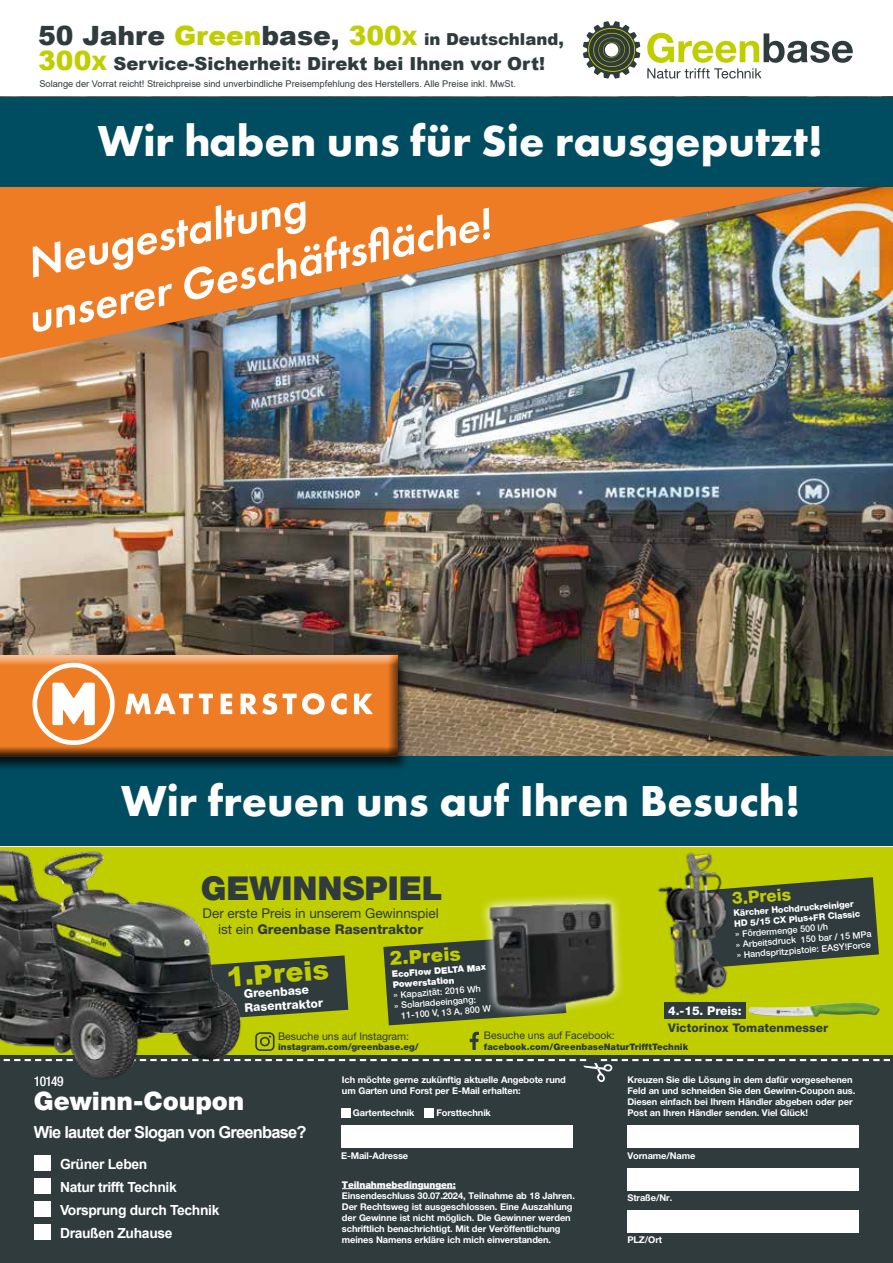
<style>
.page{position:relative;width:893px;height:1263px;background:#fff}
.page>*{position:absolute;margin:0;border:0;box-sizing:border-box;transform-origin:0 0}
.t1{font:700 45px "Futura PT";color:#fff}
.t2{font:italic 600 45px/54.4px "Futura PT";color:#fff}
.t3{font:900 33px "Helvetica Neue LT Std";color:#303b3e}
.t4{font:900 27px "Arial";color:#c0ce00}
.t5{font:900 25.5px "Helvetica Neue LT Std";color:#fff}
.t6{font:900 18.75px "Arial";color:#c0ce00}
.t7{font:900 18px "Arial";color:#303b3e}
.t8{font:800 16.95px "Helvetica Neue LT Std";color:#c0ce00}
.t9{font:900 16.5px "Arial";color:#303b3e}
.t10{font:700 16.5px "Arial";letter-spacing:-.05em;color:#fff}
.t11{font:700 13.95px/22.8px "Arial";letter-spacing:-.025em;color:#fff}
.t12{font:13.5px/16.5px "Helvetica Neue LT Std";color:#303b3e;text-align:center}
.t13{font:500 condensed 13.5px "Helvetica Neue LT Std";letter-spacing:-.05em;color:#fff}
.t14{font:800 12px/14px "Helvetica Neue LT Std";color:#fff}
.t15{font:800 12px "Helvetica Neue LT Std";color:#303b3e}
.t16{font:10.5px "Helvetica Neue LT Std";color:#303b3e}
.t17{font:700 9.3px/11.1px "Helvetica Neue LT Std";letter-spacing:-.01em;color:#fff}
.t18{font:9.3px "Arial";color:#303b3e}
.t19{font:900 9.3px "Helvetica Neue LT Std";letter-spacing:-.01em;color:#fff}
.t20{font:500 9px/10.6px "Helvetica Neue LT Std";color:#fff}
.t21{font:900 9px "Helvetica Neue LT Std";color:#303b3e}
.t22{font:800 9px/10.5px "Helvetica Neue LT Std";color:#fff}
.t23{font:900 9px/10.4px "Helvetica Neue LT Std";color:#fff}
.s1{font-size:26.55px}
.s2{font-size:26.55px;color:#c0ce00}
.s3{font-size:19.95px;color:#c0ce00}
.s4{font-weight:800}
</style>
<div class="page">
<div style="left:0;top:847px;width:893px;height:215px;background:#c0ce00"></div>
<div style="left:0;top:1056px;width:893px;height:207px;background:#303b3e"></div>
<svg style="left:265px;top:955px;width:83px;height:61px;background:#414c36"></svg>
<svg style="left:265px;top:1032px;width:10px;height:19px"></svg>
<svg style="left:265px;top:1059px;width:625px;height:23px"></svg>
<div style="left:627px;top:1125px;width:232px;height:23px;background:#fff"></div>
<div style="left:627px;top:1167px;width:232px;height:23px;background:#fff"></div>
<div style="left:627px;top:1209px;width:232px;height:23px;background:#fff"></div>
<div style="left:341px;top:1125px;width:232px;height:23px;background:#fff"></div>
<div style="left:341px;top:1108px;width:9px;height:9px;background:#fff"></div>
<div style="left:34px;top:1155px;width:16px;height:16px;background:#fff"></div>
<div style="left:34px;top:1178px;width:16px;height:16px;background:#fff"></div>
<div style="left:34px;top:1201px;width:16px;height:16px;background:#fff"></div>
<div style="left:34px;top:1224px;width:16px;height:15px;background:#fff"></div>
<hr style="left:342px;top:1188px;width:114px;height:1px;background:#fff">
<div style="left:425px;top:1108px;width:9px;height:9px;background:#fff"></div>
<div style="left:588px;top:1058px;width:12px;height:5px;background:#303b3e"></div>
<img style="left:0;top:850px;width:265px;height:228px">
<svg style="left:383px;top:940px;width:89px;height:85px;background:#3f4a37"></svg>
<img style="left:472px;top:895px;width:138px;height:137px">
<img style="left:748px;top:1002px;width:132px;height:15px">
<svg style="left:782px;top:877px;width:97px;height:85px;background:#404b36"></svg>
<div style="left:665px;top:1002px;width:81px;height:17px;background:#303b3e"></div>
<img style="left:610px;top:852px;width:172px;height:158px">
<svg style="left:470px;top:1032px;width:9px;height:18px"></svg>
<svg style="left:647px;top:33px;width:206px;height:46px"></svg>
<svg style="left:583px;top:21px;width:57px;height:58px"></svg>
<img style="left:0;top:96px;width:893px;height:660px">
<img style="left:0;top:186px;width:867px;height:172px">
<div style="left:0;top:147px;width:590px;height:74px;background:#ee7c25"></div>
<svg style="left:0;top:186px;width:400px;height:155px;fill:#ee7c25"></svg>
<div style="left:0;top:97px;width:893px;height:89px;background:#004d61"></div>
<div style="left:0;top:756px;width:893px;height:90px;background:#004d61"></div>
<div style="left:0;top:654px;width:410px;height:118px;background:#000;opacity:.75"></div>
<div style="left:0;top:648px;width:399px;height:111px;background:#fff;opacity:.75"></div>
<div style="left:0;top:655px;width:399px;height:104px;background:#000;opacity:.75"></div>
<svg style="left:33px;top:663px;width:82px;height:82px"></svg>
<svg style="left:125px;top:694px;width:68px;height:20px"></svg>
<svg style="left:199px;top:694px;width:14px;height:20px"></svg>
<svg style="left:221px;top:694px;width:11px;height:20px"></svg>
<svg style="left:241px;top:693px;width:36px;height:22px"></svg>
<svg style="left:283px;top:693px;width:42px;height:22px"></svg>
<svg style="left:331px;top:693px;width:16px;height:22px"></svg>
<svg style="left:354px;top:694px;width:19px;height:20px"></svg>
<h3 class="t9" style="left:38px;top:27px;width:527px"><span class="s1">50 Jahre</span> <span class="s2">Green</span><span class="s1">base,</span> <span class="s2">300</span><span class="s3">X</span> in Deutschland,</h3>
<h3 class="t7" style="left:38px;top:51px;width:508px"><span class="s2">300</span><span class="s3">X</span> Service-Sicherheit: Direkt bei Ihnen vor Ort!</h3>
<p class="t18" style="left:39px;top:77px;width:478px">Solange der Vorrat reicht! Streichpreise sind unverbindliche Preisempfehlung des Herstellers. Alle Preise inkl. MwSt.</p>
<h1 class="t1" style="left:98px;top:112px;width:727px">Wir haben uns für Sie rausgeputzt!</h1>
<h1 class="t2" style="left:11px;top:239px;width:473px;rotate:-12deg">Neugestaltung<br>unserer Geschäftsfl äche!</h1>
<h1 class="t1" style="left:121px;top:772px;width:681px">Wir freuen uns auf Ihren Besuch!</h1>
<h2 class="t3" style="left:201px;top:868px;width:244px">GEWINNSPIEL</h2>
<h3 class="t12" style="left:203px;top:905px;width:238px">Der erste Preis in unserem Gewinnspiel ist ein <span class="s4">Greenbase Rasentraktor</span></h3>
<h3 class="t4" style="left:225px;top:958px;width:104px;rotate:-5deg">1.Preis</h3>
<p class="t14" style="left:243px;top:987px;width:80px;rotate:-4deg">Greenbase<br>Rasentraktor</p>
<p class="t16" style="left:278px;top:1030px;width:133px">Besuche uns auf Instagram:</p>
<p class="t21" style="left:278px;top:1042px;width:142px">instagram.com/greenbase.eg/</p>
<h3 class="t8" style="left:731px;top:889px;width:61px;rotate:-5deg">3.Preis</h3>
<p class="t22" style="left:733px;top:908px;width:128px;rotate:-5deg">Kärcher Hochdruckreiniger<br>HD 5/15 CX Plus+FR Classic</p>
<p class="t20" style="left:734px;top:929px;width:138px;rotate:-5deg">» Fördermenge 500 l/h<br>» Arbeitsdruck 150 bar / 15 MPa » Handspritzpistole: EASY!Force</p>
<h3 class="t6" style="left:389px;top:944px;width:73px;rotate:-4deg">2.Preis</h3>
<p class="t23" style="left:391px;top:969px;width:96px;rotate:-5deg">EcoFlow DELTA Max<br>Powerstation</p>
<p class="t20" style="left:393px;top:990px;width:89px;rotate:-5deg">» Kapazität: 2016 Wh</p>
<p class="t20" style="left:394px;top:1000px;width:83px;rotate:-5deg">» Solarladeeingang:</p>
<p class="t20" style="left:401px;top:1010px;width:91px;rotate:-5deg">11-100 V, 13 A, 800 W</p>
<p class="t14" style="left:668px;top:1004px;width:75px">4.-15. Preis:</p>
<p class="t15" style="left:668px;top:1020px;width:162px">Victorinox Tomatenmesser</p>
<p class="t16" style="left:484px;top:1029px;width:132px">Besuche uns auf Facebook:</p>
<p class="t21" style="left:484px;top:1041px;width:206px">facebook.com/GreenbaseNaturTrifftTechnik</p>
<h3 class="t13" style="left:34px;top:1073px;width:31px">10149</h3>
<p class="t17" style="left:627px;top:1073px;width:229px">Kreuzen Sie die Lösung in dem dafür vorgesehenen Feld an und schneiden Sie den Gewinn-Coupon aus.<br>Diesen einfach bei Ihrem Händler abgeben oder per Post an Ihren Händler senden. Viel Glück!</p>
<p class="t17" style="left:627px;top:1150px;width:69px">Vorname/Name</p>
<p class="t17" style="left:627px;top:1192px;width:46px">Straße/Nr.</p>
<p class="t17" style="left:627px;top:1234px;width:36px">PLZ/Ort</p>
<p class="t17" style="left:342px;top:1073px;width:225px">Ich möchte gerne zukünftig aktuelle Angebote rund um Garten und Forst per E-Mail erhalten:</p>
<h3 class="t5" style="left:34px;top:1085px;width:212px">Gewinn-Coupon</h3>
<p class="t17" style="left:353px;top:1107px;width:63px">Gartentechnik</p>
<p class="t17" style="left:436px;top:1107px;width:56px">Forsttechnik</p>
<h3 class="t10" style="left:34px;top:1120px;width:274px">Wie lautet der Slogan von Greenbase?</h3>
<p class="t17" style="left:341px;top:1150px;width:69px">E-Mail-Adresse</p>
<h3 class="t11" style="left:60px;top:1153px;width:89px">Grüner Leben</h3>
<h3 class="t11" style="left:60px;top:1199px;width:161px">Vorsprung durch Technik<br>Draußen Zuhause</h3>
<p class="t19" style="left:342px;top:1179px;width:115px">Teilnahmebedingungen:</p>
<p class="t17" style="left:342px;top:1190px;width:234px">Einsendeschluss 30.07.2024, Teilnahme ab 18 Jahren.<br>Der Rechtsweg ist ausgeschlossen. Eine Auszahlung der Gewinne ist nicht möglich. Die Gewinner werden schriftlich benachrichtigt. Mit der Veröffentlichung meines Namens erkläre ich mich einverstanden.</p>
<h3 class="t11" style="left:60px;top:1176px;width:118px">Natur trifft Technik</h3>
</div>
